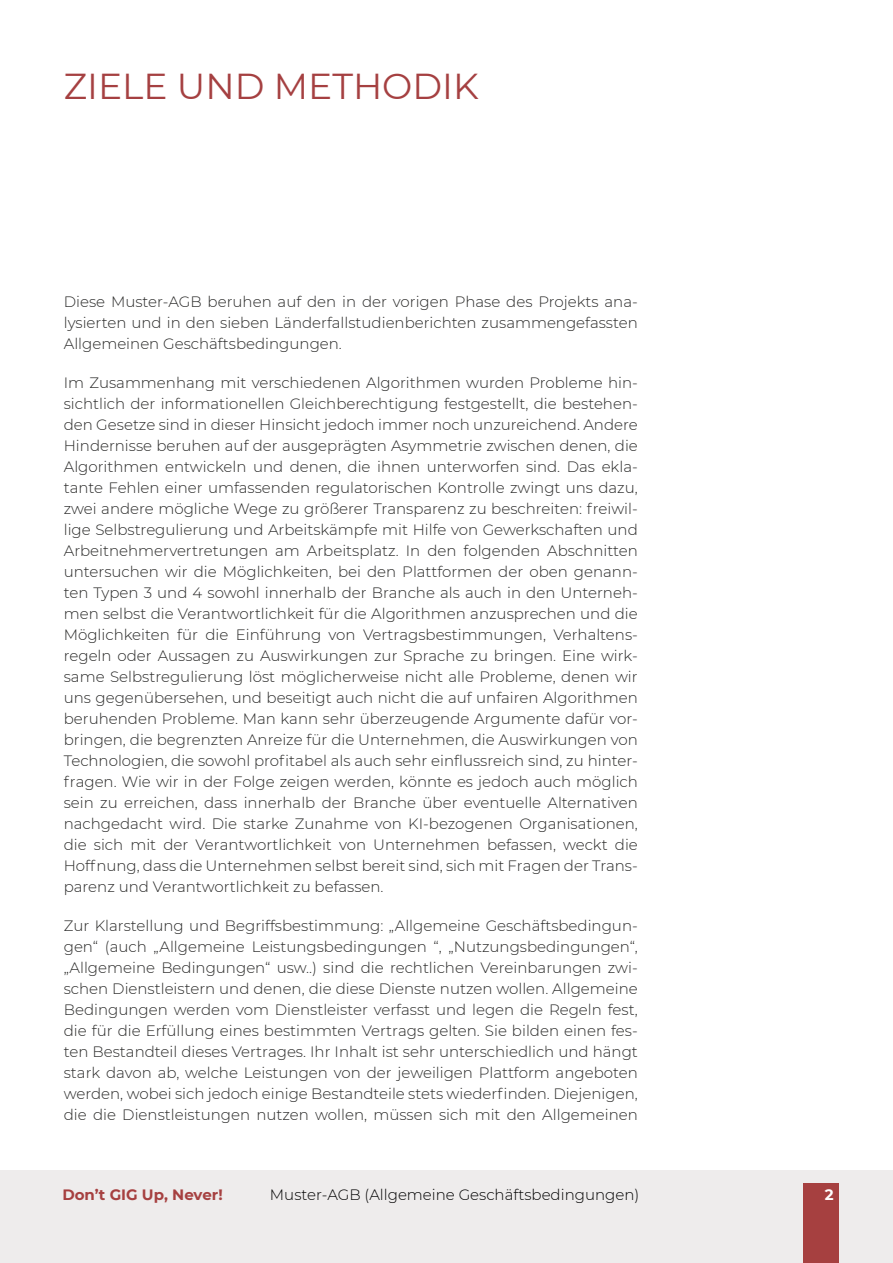
<style>
.page{position:relative;width:893px;height:1263px;background:#fff}
.page>*{position:absolute;margin:0;border:0;box-sizing:border-box;transform-origin:0 0}
.t1{font:36px "Montserrat";color:#a54041}
.t2{font:300 15px/21px "Montserrat";color:#282827;text-align:justify}
.t3{font:300 15px "Montserrat";color:#000}
.t4{font:700 15px "Montserrat";color:#a64040}
.t5{font:700 15px "Montserrat";color:#fff}
</style>
<div class="page">
<div style="left:0;top:1170px;width:893px;height:93px;background:#eeecec"></div>
<div style="left:804px;top:1183px;width:35px;height:80px;background:#a64040"></div>
<h1 class="t1" style="left:64px;top:61px;width:416px">ZIELE UND METHODIK</h1>
<p class="t2" style="left:64px;top:291px;width:576px">Diese Muster-AGB beruhen auf den in der vorigen Phase des Projekts ana&shy;lysierten und in den sieben Länderfallstudienberichten zusammengefassten Allgemeinen Geschäftsbedingungen.</p>
<p class="t2" style="left:64px;top:372px;width:576px">Im Zusammenhang mit verschiedenen Algorithmen wurden Probleme hin&shy;sichtlich der informationellen Gleichberechtigung festgestellt, die bestehen&shy;den Gesetze sind in dieser Hinsicht jedoch immer noch unzureichend. Andere Hindernisse beruhen auf der ausgeprägten Asymmetrie zwischen denen, die Algorithmen entwickeln und denen, die ihnen unterworfen sind. Das ekla&shy;tante Fehlen einer umfassenden regulatorischen Kontrolle zwingt uns dazu, zwei andere mögliche Wege zu größerer Transparenz zu beschreiten: freiwil&shy;lige Selbstregulierung und Arbeitskämpfe mit Hilfe von Gewerkschaften und Arbeitnehmervertretungen am Arbeitsplatz. In den folgenden Abschnitten untersuchen wir die Möglichkeiten, bei den Plattformen der oben genann&shy;ten Typen 3 und 4 sowohl innerhalb der Branche als auch in den Unterneh&shy;men selbst die Verantwortlichkeit für die Algorithmen anzusprechen und die Möglichkeiten für die Einführung von Vertragsbestimmungen, Verhaltens&shy;regeln oder Aussagen zu Auswirkungen zur Sprache zu bringen. Eine wirk&shy;same Selbstregulierung löst möglicherweise nicht alle Probleme, denen wir uns gegenübersehen, und beseitigt auch nicht die auf unfairen Algorithmen beruhenden Probleme. Man kann sehr überzeugende Argumente dafür vor&shy;bringen, die begrenzten Anreize für die Unternehmen, die Auswirkungen von Technologien, die sowohl profitabel als auch sehr einflussreich sind, zu hinter&shy;fragen. Wie wir in der Folge zeigen werden, könnte es jedoch auch möglich sein zu erreichen, dass innerhalb der Branche über eventuelle Alternativen nachgedacht wird. Die starke Zunahme von KI-bezogenen Organisationen, die sich mit der Verantwortlichkeit von Unternehmen befassen, weckt die Hoffnung, dass die Unternehmen selbst bereit sind, sich mit Fragen der Trans&shy;parenz und Verantwortlichkeit zu befassen.</p>
<p class="t2" style="left:64px;top:915px;width:576px">Zur Klarstellung und Begriffsbestimmung: „Allgemeine Geschäftsbedingun&shy;gen“ (auch „Allgemeine Leistungsbedingungen “, „Nutzungsbedingungen“, „Allgemeine Bedingungen“ usw..) sind die rechtlichen Vereinbarungen zwi&shy;schen Dienstleistern und denen, die diese Dienste nutzen wollen. Allgemeine Bedingungen werden vom Dienstleister verfasst und legen die Regeln fest, die für die Erfüllung eines bestimmten Vertrags gelten. Sie bilden einen fes&shy;ten Bestandteil dieses Vertrages. Ihr Inhalt ist sehr unterschiedlich und hängt stark davon ab, welche Leistungen von der jeweiligen Plattform angeboten werden, wobei sich jedoch einige Bestandteile stets wiederfinden. Diejenigen, die die Dienstleistungen nutzen wollen, müssen sich mit den Allgemeinen</p>
<p class="t4" style="left:62px;top:1184px;width:162px">Don’t GIG Up, Never!</p>
<p class="t3" style="left:270px;top:1185px;width:371px">Muster-AGB (Allgemeine Geschäftsbedingungen)</p>
<p class="t5" style="left:825px;top:1183px;width:10px">2</p>
</div>
